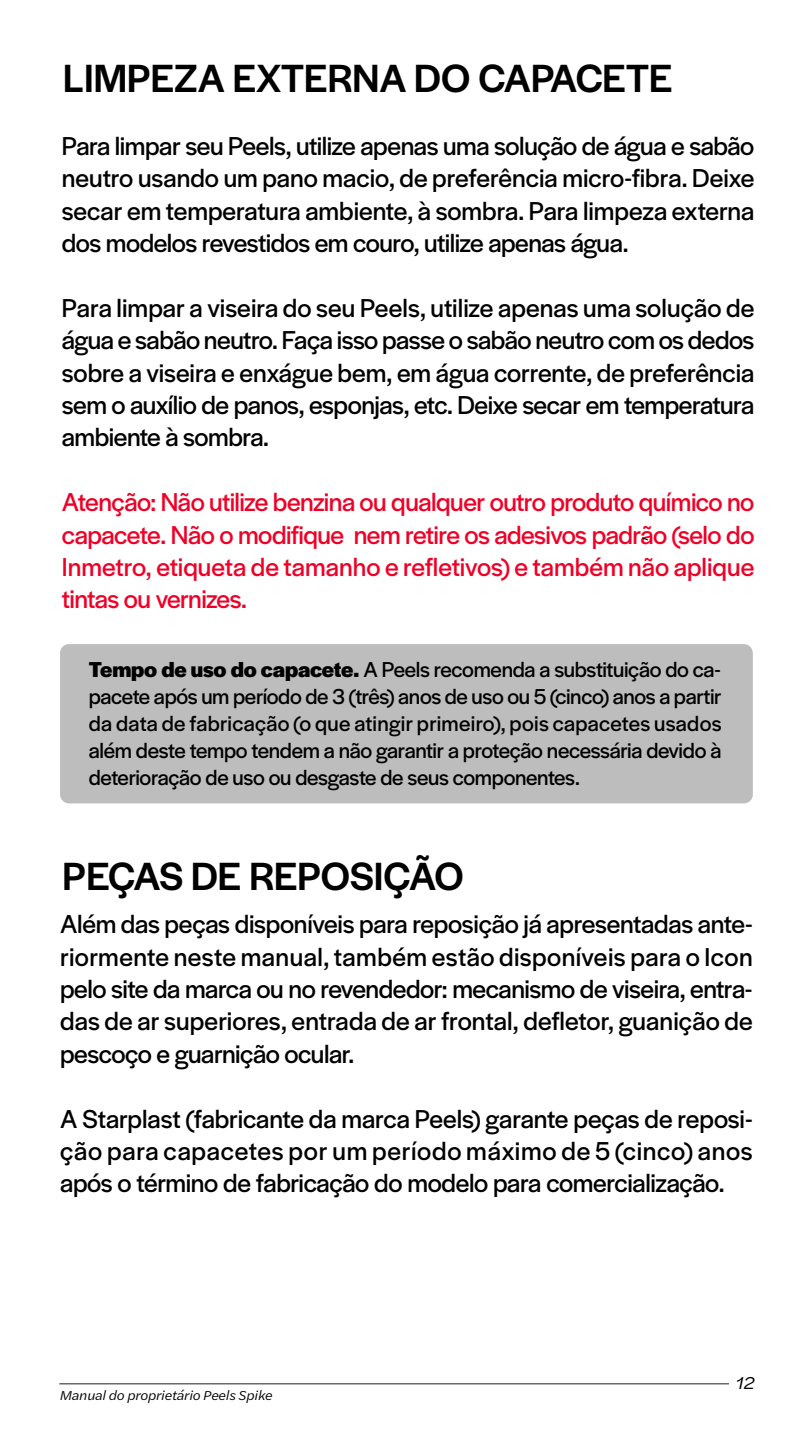
<style>
.page{position:relative;width:810px;height:1440px;background:#fff}
.page>*{position:absolute;margin:0;border:0;box-sizing:border-box;transform-origin:0 0}
.t1{font:500 40.95px "Halyard Display";letter-spacing:-.005em;color:#000}
.t2{font:27px/32.4px "Halyard Display";letter-spacing:-.015em;color:#000;text-align:justify}
.t3{font:27px/32.4px "Halyard Display";letter-spacing:-.005em;color:#ef0027;text-align:justify}
.t4{font:22.5px/27px "Halyard Display";letter-spacing:-.015em;color:#000;text-align:justify}
.t5{font:italic 18px "Halyard Text";color:#000;scale:1.05 1}
.t6{font:italic 13.5px "Halyard Text";letter-spacing:-.015em;color:#000;scale:1.05 1}
.s1{font-weight:700}
</style>
<div class="page">
<div style="left:60px;top:644px;width:693px;height:159px;background:#bdbdbd;border-radius:9px"></div>
<svg style="left:642px;top:537px;width:7px;height:4px"></svg>
<hr style="left:59px;top:1383px;width:670px;height:1px;background:#1d1d1b">
<h1 class="t1" style="left:63px;top:49px;width:611px">LIMPEZA EXTERNA DO CAPACETE</h1>
<p class="t2" style="left:62px;top:128px;width:694px">Para limpar seu Peels, utilize apenas uma solução de água e sabão neutro usando um pano macio, de preferência micro-fibra. Deixe secar em temperatura ambiente, à sombra. Para limpeza externa dos modelos revestidos em couro, utilize apenas água.</p>
<p class="t2" style="left:62px;top:290px;width:694px">Para limpar a viseira do seu Peels, utilize apenas uma solução de água e sabão neutro. Faça isso passe o sabão neutro com os dedos sobre a viseira e enxágue bem, em água corrente, de preferência sem o auxílio de panos, esponjas, etc. Deixe secar em temperatura ambiente à sombra.</p>
<p class="t3" style="left:62px;top:484px;width:694px">Atenção: Não utilize benzina ou qualquer outro produto químico no capacete. Não o modifique nem retire os adesivos padrão (selo do Inmetro, etiqueta de tamanho e refletivos) e também não aplique tintas ou vernizes.</p>
<p class="t4" style="left:89px;top:655px;width:634px"><span class="s1">Tempo de uso do capacete.</span> A Peels recomenda a substituição do ca&shy;pacete após um período de 3 (três) anos de uso ou 5 (cinco) anos a partir da data de fabricação (o que atingir primeiro), pois capacetes usados além deste tempo tendem a não garantir a proteção necessária devido à deterioração de uso ou desgaste de seus componentes.</p>
<h1 class="t1" style="left:63px;top:847px;width:403px">PEÇAS DE REPOSIÇÃO</h1>
<p class="t2" style="left:60px;top:907px;width:694px">Além das peças disponíveis para reposição já apresentadas ante&shy;riormente neste manual, também estão disponíveis para o Icon pelo site da marca ou no revendedor: mecanismo de viseira, entra&shy;das de ar superiores, entrada de ar frontal, defletor, guanição de pescoço e guarnição ocular.</p>
<p class="t2" style="left:60px;top:1101px;width:694px">A Starplast (fabricante da marca Peels) garante peças de reposi&shy;ção para capacetes por um período máximo de 5 (cinco) anos após o término de fabricação do modelo para comercialização.</p>
<p class="t6" style="left:59px;top:1386px;width:204px">Manual do proprietário Peels Spike</p>
<p class="t5" style="left:735px;top:1370px;width:20px">12</p>
</div>
